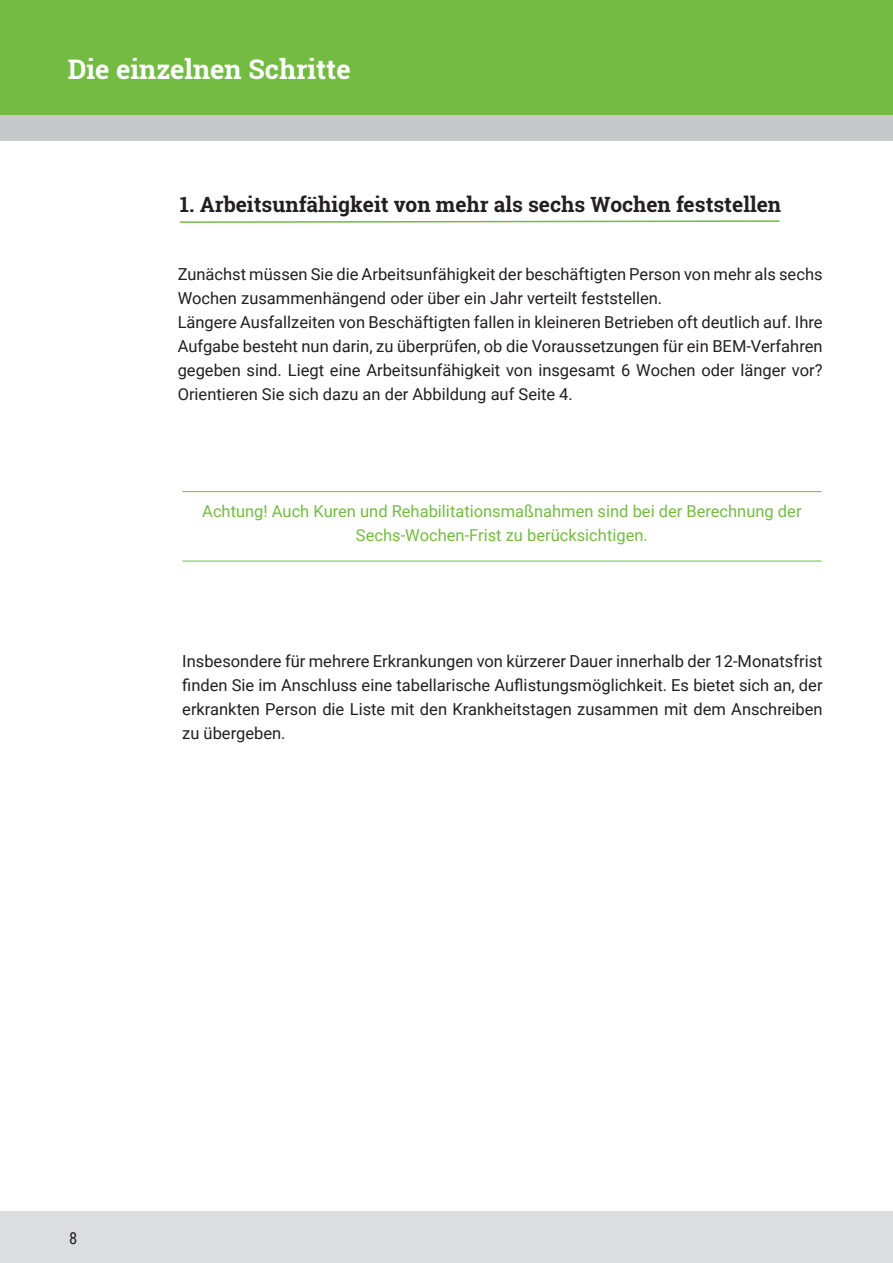
<style>
.page{position:relative;width:893px;height:1263px;background:#fff}
.page>*{position:absolute;margin:0;border:0;box-sizing:border-box;transform-origin:0 0}
.t1{font:700 27px "Roboto Slab";color:#fff}
.t2{font:700 21px "Roboto Slab";color:#231f20}
.t3{font:16.5px/24px "Roboto";color:#231f20}
.t4{font:16.5px/24px "Roboto";color:#74bb43;text-align:center}
.t5{font:16.5px "Roboto Condensed";color:#231f20}
</style>
<div class="page">
<div style="left:0;top:1212px;width:893px;height:51px;background:#dcdddf"></div>
<div style="left:0;top:0;width:893px;height:115px;background:#74bb43"></div>
<div style="left:0;top:115px;width:893px;height:25px;background:#c7c8ca"></div>
<svg style="left:180px;top:220px;width:600px;height:3px"></svg>
<hr style="left:182px;top:491px;width:639px;height:1px;background:#74bb43">
<hr style="left:182px;top:561px;width:639px;height:1px;background:#74bb43">
<h1 class="t1" style="left:68px;top:51px;width:284px">Die einzelnen Schritte</h1>
<p class="t2" style="left:180px;top:190px;width:603px">1. Arbeitsunfähigkeit von mehr als sechs Wochen feststellen</p>
<p class="t3" style="left:178px;top:262px;width:646px">Zunächst müssen Sie die Arbeitsunfähigkeit der beschäftigten Person von mehr als sechs Wochen zusammenhängend oder über ein Jahr verteilt feststellen.<br>Längere Ausfallzeiten von Beschäftigten fallen in kleineren Betrieben oft deutlich auf. Ihre Aufgabe besteht nun darin, zu überprüfen, ob die Voraussetzungen für ein BEM-Verfahren gegeben sind. Liegt eine Arbeitsunfähigkeit von insgesamt 6 Wochen oder länger vor?<br>Orientieren Sie sich dazu an der Abbildung auf Seite 4.</p>
<p class="t4" style="left:202px;top:498px;width:601px">Achtung! Auch Kuren und Rehabilitationsmaßnahmen sind bei der Berechnung der<br>Sechs-Wochen-Frist zu berücksichtigen.</p>
<p class="t3" style="left:182px;top:649px;width:642px;text-align:justify">Insbesondere für mehrere Erkrankungen von kürzerer Dauer innerhalb der 12-Monatsfrist finden Sie im Anschluss eine tabellarische Auflistungsmöglichkeit. Es bietet sich an, der erkrankten Person die Liste mit den Krankheitstagen zusammen mit dem Anschreiben zu übergeben.</p>
<p class="t5" style="left:69px;top:1226px;width:10px">8</p>
</div>
